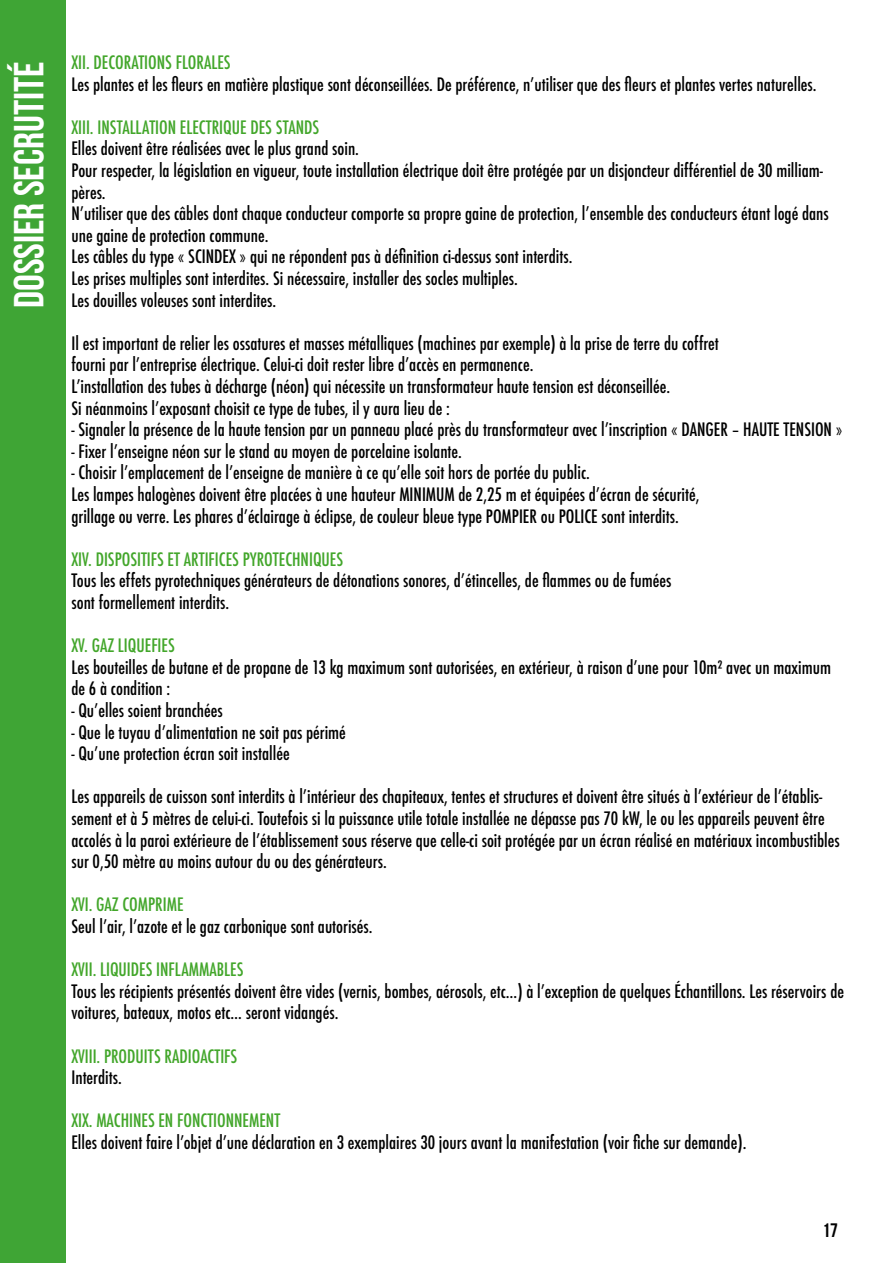
<style>
.page{position:relative;width:893px;height:1263px;background:#fff}
.page>*{position:absolute;margin:0;border:0;box-sizing:border-box;transform-origin:0 0}
.t1{font:42px "Bebas Neue";color:#fff}
.t2{font:700 19.5px "Bebas Neue";color:#000}
.t3{font:500 condensed 18px/21.6px "Futura";color:#000}
.t4{font:500 condensed 18px "Futura";color:#42a62a}
</style>
<div class="page">
<div style="left:0;top:0;width:65px;height:1263px;background:#3fa535"></div>
<h1 class="t1" style="left:5px;top:308px;width:248px;rotate:-90deg">DOSSIER SECRUTITé</h1>
<p class="t4" style="left:71px;top:51px;width:161px">XII. DECORATIONS FLORALES</p>
<p class="t3" style="left:71px;top:73px;width:747px">Les plantes et les fleurs en matière plastique sont déconseillées. De préférence, n’utiliser que des fleurs et plantes vertes naturelles.</p>
<p class="t4" style="left:71px;top:116px;width:249px">XIII. INSTALLATION ELECTRIQUE DES STANDS</p>
<p class="t3" style="left:71px;top:138px;width:759px">Elles doivent être réalisées avec le plus grand soin.<br>Pour respecter, la législation en vigueur, toute installation électrique doit être protégée par un disjoncteur différentiel de 30 milliam&shy;pères.<br>N’utiliser que des câbles dont chaque conducteur comporte sa propre gaine de protection, l’ensemble des conducteurs étant logé dans une gaine de protection commune.<br>Les câbles du type « SCINDEX » qui ne répondent pas à définition ci-dessus sont interdits.<br>Les prises multiples sont interdites. Si nécessaire, installer des socles multiples.<br>Les douilles voleuses sont interdites.</p>
<p class="t3" style="left:71px;top:332px;width:649px">Il est important de relier les ossatures et masses métalliques (machines par exemple) à la prise de terre du coffret fourni par l’entreprise électrique. Celui-ci doit rester libre d’accès en permanence.<br>L’installation des tubes à décharge (néon) qui nécessite un transformateur haute tension est déconseillée.<br>Si néanmoins l’exposant choisit ce type de tubes, il y aura lieu de :</p>
<p class="t3" style="left:71px;top:419px;width:772px">- Signaler la présence de la haute tension par un panneau placé près du transformateur avec l’inscription « DANGER – HAUTE TENSION »</p>
<p class="t3" style="left:71px;top:440px;width:392px">- Fixer l’enseigne néon sur le stand au moyen de porcelaine isolante.</p>
<p class="t3" style="left:71px;top:462px;width:630px">- Choisir l’emplacement de l’enseigne de manière à ce qu’elle soit hors de portée du public.<br>Les lampes halogènes doivent être placées à une hauteur MINIMUM de 2,25 m et équipées d’écran de sécurité, grillage ou verre. Les phares d’éclairage à éclipse, de couleur bleue type POMPIER ou POLICE sont interdits.</p>
<p class="t4" style="left:71px;top:548px;width:273px">XIV. DISPOSITIFS ET ARTIFICES PYROTECHNIQUES</p>
<p class="t3" style="left:71px;top:570px;width:601px">Tous les effets pyrotechniques générateurs de détonations sonores, d’étincelles, de flammes ou de fumées sont formellement interdits.</p>
<p class="t4" style="left:71px;top:634px;width:105px">XV. GAZ LIQUEFIES</p>
<p class="t3" style="left:71px;top:656px;width:761px">Les bouteilles de butane et de propane de 13 kg maximum sont autorisées, en extérieur, à raison d’une pour 10m² avec un maximum de 6 à condition :</p>
<p class="t3" style="left:71px;top:700px;width:153px">- Qu’elles soient branchées</p>
<p class="t3" style="left:71px;top:721px;width:276px">- Que le tuyau d’alimentation ne soit pas périmé</p>
<p class="t3" style="left:71px;top:743px;width:220px">- Qu’une protection écran soit installée</p>
<p class="t3" style="left:71px;top:786px;width:770px">Les appareils de cuisson sont interdits à l’intérieur des chapiteaux, tentes et structures et doivent être situés à l’extérieur de l’établis&shy;sement et à 5 mètres de celui-ci. Toutefois si la puissance utile totale installée ne dépasse pas 70 kW, le ou les appareils peuvent être accolés à la paroi extérieure de l’établissement sous réserve que celle-ci soit protégée par un écran réalisé en matériaux incombustibles sur 0,50 mètre au moins autour du ou des générateurs.</p>
<p class="t4" style="left:71px;top:893px;width:114px">XVI. GAZ COMPRIME</p>
<p class="t3" style="left:71px;top:916px;width:303px">Seul l’air, l’azote et le gaz carbonique sont autorisés.</p>
<p class="t4" style="left:71px;top:958px;width:173px">XVII. LIQUIDES INFLAMMABLES</p>
<p class="t3" style="left:71px;top:980px;width:774px">Tous les récipients présentés doivent être vides (vernis, bombes, aérosols, etc…) à l’exception de quelques Échantillons. Les réservoirs de voitures, bateaux, motos etc… seront vidangés.</p>
<p class="t4" style="left:71px;top:1044px;width:167px">XVIII. PRODUITS RADIOACTIFS</p>
<p class="t3" style="left:71px;top:1067px;width:52px">Interdits.</p>
<p class="t4" style="left:71px;top:1109px;width:210px">XIX. MACHINES EN FONCTIONNEMENT</p>
<p class="t3" style="left:71px;top:1132px;width:676px">Elles doivent faire l’objet d’une déclaration en 3 exemplaires 30 jours avant la manifestation (voir fiche sur demande).</p>
<p class="t2" style="left:822px;top:1220px;width:17px">17</p>
</div>
